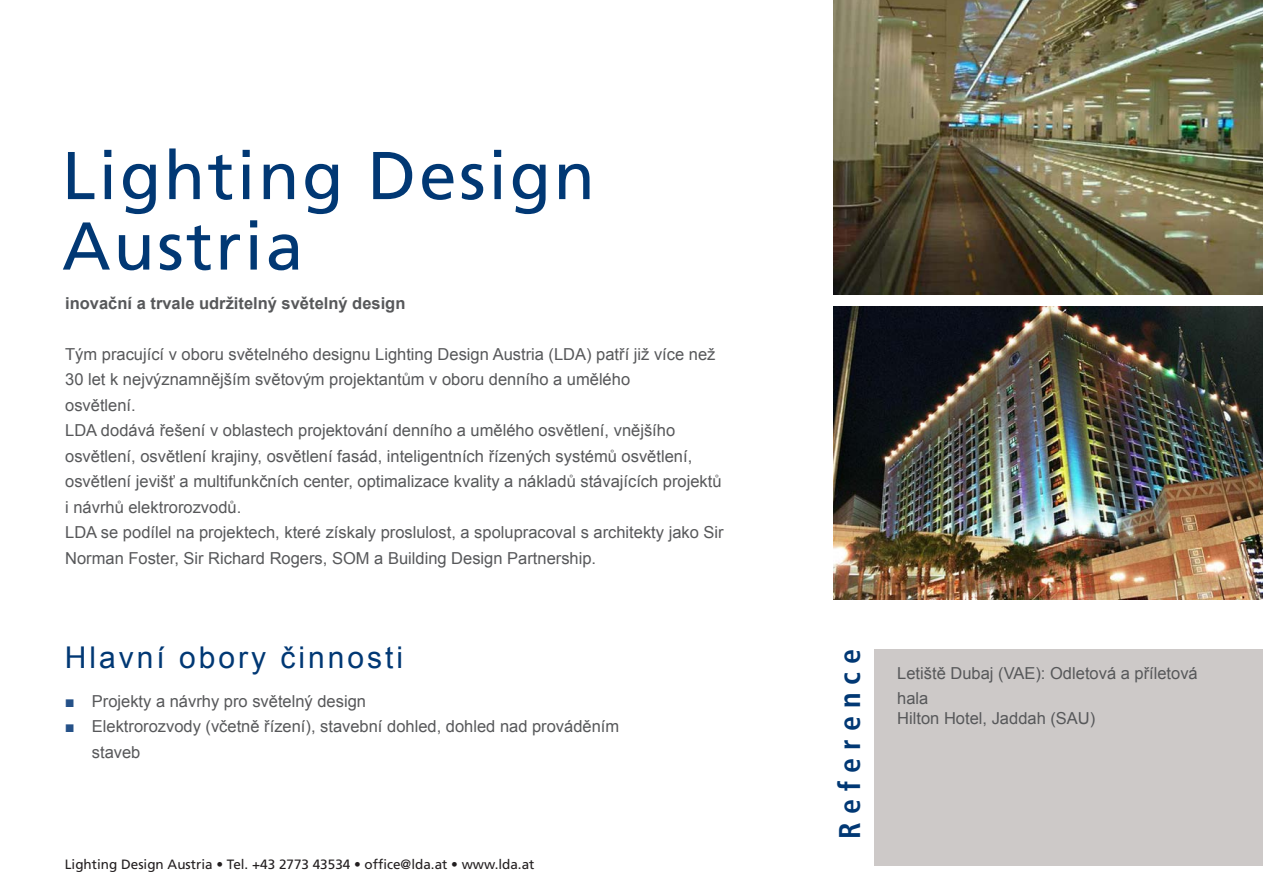
<style>
.page{position:relative;width:1263px;height:893px;background:#fff}
.page>*{position:absolute;margin:0;border:0;box-sizing:border-box;transform-origin:0 0}
.t1{font:67.5px/70.5px "Frutiger";letter-spacing:.04em;color:#013874}
.t2{font:30px "Arial";letter-spacing:.1em;color:#013874}
.t3{font:700 condensed 30px "Frutiger";letter-spacing:.27em;color:#013874}
.t4{font:16.5px/25.5px "Arial";color:#57585a}
.t5{font:700 16.5px "Arial";color:#57585a}
.t6{font:13.5px "Frutiger";color:#231f20}
.s1{color:#255188}
</style>
<div class="page">
<div style="left:875px;top:649px;width:388px;height:217px;background:#cdc9c8"></div>
<img style="left:833px;top:0;width:430px;height:294px">
<img style="left:833px;top:306px;width:430px;height:293px">
<h1 class="t1" style="left:62px;top:141px;width:534px">Lighting Design<br>Austria</h1>
<p class="t5" style="left:65px;top:291px;width:342px">inovační a trvale udržitelný světelný design</p>
<p class="t4" style="left:65px;top:341px;width:660px">Tým pracující v oboru světelného designu Lighting Design Austria (LDA) patří již více než 30 let k nejvýznamnějším světovým projektantům v oboru denního a umělého<br>osvětlení.<br>LDA dodává řešení v oblastech projektování denního a umělého osvětlení, vnějšího osvětlení, osvětlení krajiny, osvětlení fasád, inteligentních řízených systémů osvětlení, osvětlení jevišť a multifunkčních center, optimalizace kvality a nákladů stávajících projektů i návrhů elektrorozvodů.<br>LDA se podílel na projektech, které získaly proslulost, a spolupracoval s architekty jako Sir Norman Foster, Sir Richard Rogers, SOM a Building Design Partnership.</p>
<h2 class="t2" style="left:65px;top:637px;width:340px">Hlavní obory činnosti</h2>
<p class="t4" style="left:65px;top:688px;width:303px"><span class="s1">■</span> Projekty a návrhy pro světelný design</p>
<p class="t4" style="left:92px;top:713px;width:529px;text-indent:-27px"><span class="s1">■</span> Elektrorozvody (včetně řízení), stavební dohled, dohled nad prováděním staveb</p>
<p class="t6" style="left:65px;top:856px;width:471px">Lighting Design Austria • Tel. +43 2773 43534 • office@lda.at • www.lda.at</p>
<h2 class="t3" style="left:832px;top:839px;width:192px;rotate:-90deg">Reference</h2>
<p class="t4" style="left:897px;top:660px;width:302px">Letiště Dubaj (VAE): Odletová a příletová hala</p>
<p class="t4" style="left:897px;top:705px;width:200px">Hilton Hotel, Jaddah (SAU)</p>
</div>
